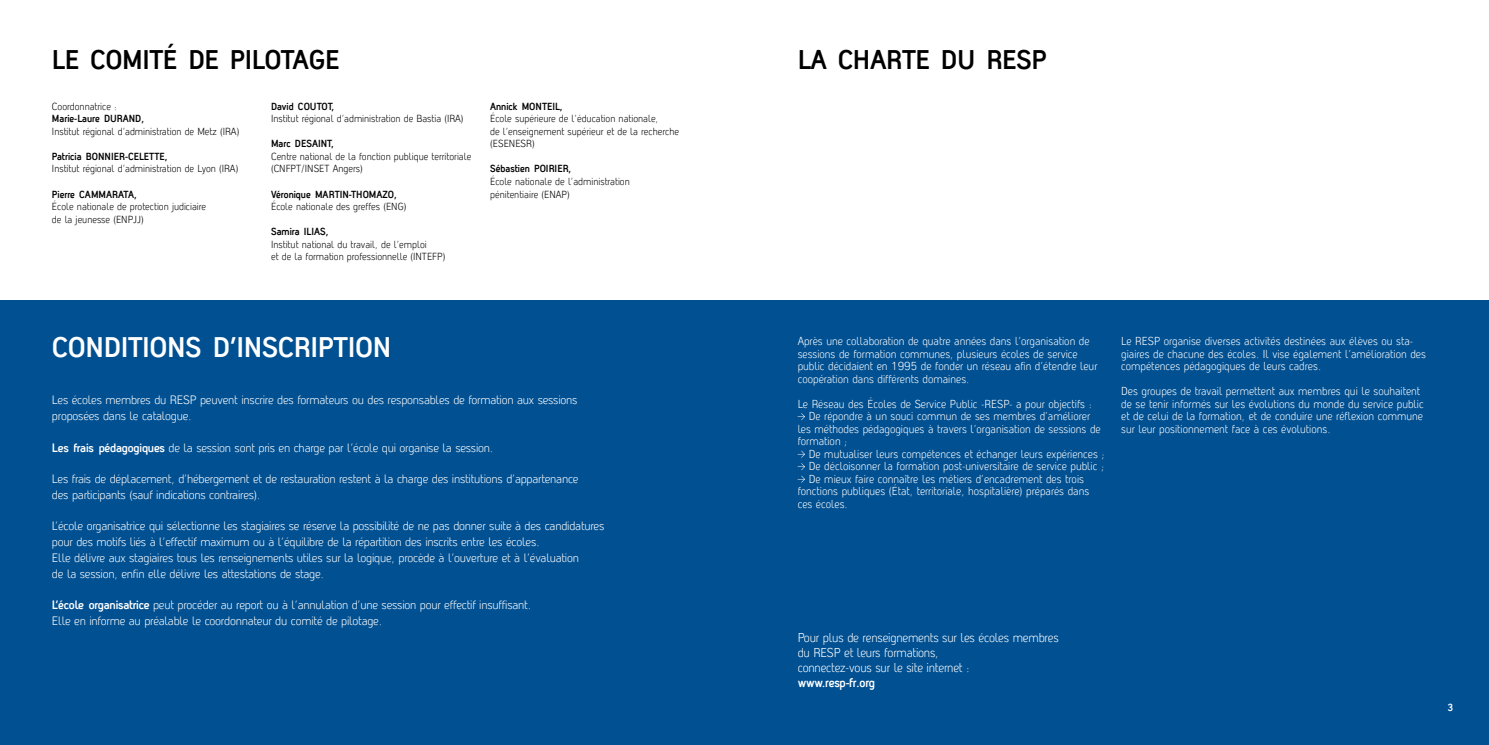
<style>
.page{position:relative;width:1489px;height:745px;background:#fff}
.page>*{position:absolute;margin:0;border:0;box-sizing:border-box;transform-origin:0 0}
.t1{font:700 27.5px "Antagometrica BT";letter-spacing:-.015em;color:#fff}
.t2{font:700 26.25px "Antagometrica BT";letter-spacing:-.015em;color:#000}
.t3{font:12.5px/15px "Antagometrica BT Light";letter-spacing:-.02em;color:#fff;scale:.96 1}
.t4{font:700 12.5px "Antagometrica BT";letter-spacing:-.02em;color:#fff;scale:.96 1}
.t5{font:11.75px/15.8px "Antagometrica BT Light";letter-spacing:-.02em;color:#fff}
.t6{font:11.25px/12.5px "Antagometrica BT Light";color:#fff;scale:.96 1}
.t7{font:10px/12.5px "Antagometrica BT Light";color:#000;scale:.96 1}
.t8{font:700 10px "Antagometrica BT";color:#000;scale:.96 1}
.t9{font:700 10px "Antagometrica BT";color:#fff}
.s1{font-family:"Antagometrica BT";font-weight:700}
</style>
<div class="page">
<div style="left:0;top:300px;width:1488px;height:444px;background:#005092"></div>
<svg style="left:797px;top:413px;width:8px;height:7px"></svg>
<svg style="left:797px;top:450px;width:8px;height:7px"></svg>
<svg style="left:797px;top:463px;width:8px;height:19px"></svg>
<h2 class="t2" style="left:52px;top:44px;width:289px">LE COMITÉ DE PILOTAGE</h2>
<p class="t7" style="left:52px;top:100px;width:69px">Coordonnatrice :</p>
<p class="t8" style="left:52px;top:113px;width:98px">Marie-Laure DURAND,</p>
<p class="t7" style="left:52px;top:125px;width:197px">Institut régional d’administration de Metz (IRA)</p>
<p class="t8" style="left:52px;top:150px;width:122px">Patricia BONNIER-CELETTE,</p>
<p class="t7" style="left:52px;top:162px;width:195px">Institut régional d’administration de Lyon (IRA)</p>
<p class="t8" style="left:52px;top:188px;width:90px">Pierre CAMMARATA,</p>
<p class="t7" style="left:52px;top:200px;width:162px">École nationale de protection judiciaire de la jeunesse (ENPJJ)</p>
<p class="t8" style="left:271px;top:100px;width:67px">David COUTOT,</p>
<p class="t7" style="left:271px;top:112px;width:202px">Institut régional d’administration de Bastia (IRA)</p>
<p class="t8" style="left:271px;top:138px;width:67px">Marc DESAINT,</p>
<p class="t7" style="left:271px;top:150px;width:210px">Centre national de la fonction publique territoriale (CNFPT/INSET Angers)</p>
<p class="t8" style="left:271px;top:188px;width:133px">Véronique MARTIN-THOMAZO,</p>
<p class="t7" style="left:271px;top:200px;width:142px">École nationale des greffes (ENG)</p>
<p class="t8" style="left:271px;top:225px;width:62px">Samira ILIAS,</p>
<p class="t7" style="left:271px;top:237px;width:183px">Institut national du travail, de l’emploi<br>et de la formation professionnelle (INTEFP)</p>
<p class="t8" style="left:490px;top:100px;width:77px">Annick MONTEIL,</p>
<p class="t7" style="left:490px;top:112px;width:198px">École supérieure de l’éducation nationale,<br>de l’enseignement supérieur et de la recherche (ESENESR)</p>
<p class="t8" style="left:490px;top:163px;width:86px">Sébastien POIRIER,</p>
<p class="t7" style="left:490px;top:175px;width:147px">École nationale de l’administration pénitentiaire (ENAP)</p>
<h1 class="t1" style="left:52px;top:330px;width:341px">CONDITIONS D’INSCRIPTION</h1>
<p class="t5" style="left:52px;top:392px;width:527px">Les écoles membres du RESP peuvent inscrire des formateurs ou des responsables de formation aux sessions proposées dans le catalogue.</p>
<p class="t5" style="left:52px;top:439px;width:443px"><span class="s1">Les frais pédagogiques</span> de la session sont pris en charge par l’école qui organise la session.</p>
<p class="t5" style="left:52px;top:470px;width:528px">Les frais de déplacement, d’hébergement et de restauration restent à la charge des institutions d’appartenance des participants (sauf indications contraires).</p>
<p class="t5" style="left:52px;top:518px;width:554px">L’école organisatrice qui sélectionne les stagiaires se réserve la possibilité de ne pas donner suite à des candidatures pour des motifs liés à l’effectif maximum ou à l’équilibre de la répartition des inscrits entre les écoles.<br>Elle délivre aux stagiaires tous les renseignements utiles sur la logique, procède à l’ouverture et à l’évaluation<br>de la session, enfin elle délivre les attestations de stage.</p>
<p class="t5" style="left:52px;top:596px;width:480px"><span class="s1">L’école organisatrice</span> peut procéder au report ou à l’annulation d’une session pour effectif insuffisant.<br>Elle en informe au préalable le coordonnateur du comité de pilotage.</p>
<h2 class="t2" style="left:797px;top:43px;width:250px">LA CHARTE DU RESP</h2>
<p class="t6" style="left:797px;top:334px;width:314px">Après une collaboration de quatre années dans l’organisation de sessions de formation communes, plusieurs écoles de service public décidaient en 1995 de fonder un réseau afin d’étendre leur coopération dans différents domaines.</p>
<p class="t6" style="left:797px;top:397px;width:308px">Le Réseau des Écoles de Service Public -RESP- a pour objectifs :</p>
<p class="t6" style="left:808px;top:409px;width:294px">De répondre à un souci commun de ses membres d’améliorer</p>
<p class="t6" style="left:797px;top:422px;width:317px">les méthodes pédagogiques à travers l’organisation de sessions de</p>
<p class="t6" style="left:797px;top:434px;width:53px">formation ;</p>
<p class="t6" style="left:808px;top:447px;width:310px">De mutualiser leurs compétences et échanger leurs expériences ;</p>
<p class="t6" style="left:808px;top:459px;width:309px">De décloisonner la formation post-universitaire de service public ;</p>
<p class="t6" style="left:808px;top:472px;width:288px">De mieux faire connaître les métiers d’encadrement des trois</p>
<p class="t6" style="left:797px;top:484px;width:305px">fonctions publiques (État, territoriale, hospitalière) préparés dans</p>
<p class="t6" style="left:797px;top:497px;width:54px">ces écoles.</p>
<p class="t6" style="left:1121px;top:334px;width:319px">Le RESP organise diverses activités destinées aux élèves ou sta&shy;giaires de chacune des écoles. Il vise également l’amélioration des compétences pédagogiques de leurs cadres.</p>
<p class="t6" style="left:1121px;top:384px;width:317px">Des groupes de travail permettent aux membres qui le souhaitent de se tenir informés sur les évolutions du monde du service public et de celui de la formation, et de conduire une réflexion commune sur leur positionnement face à ces évolutions.</p>
<p class="t3" style="left:797px;top:630px;width:273px">Pour plus de renseignements sur les écoles membres du RESP et leurs formations,<br>connectez-vous sur le site internet :</p>
<p class="t4" style="left:797px;top:674px;width:82px">www.resp-fr.org</p>
<p class="t9" style="left:1447px;top:701px;width:8px">3</p>
</div>
